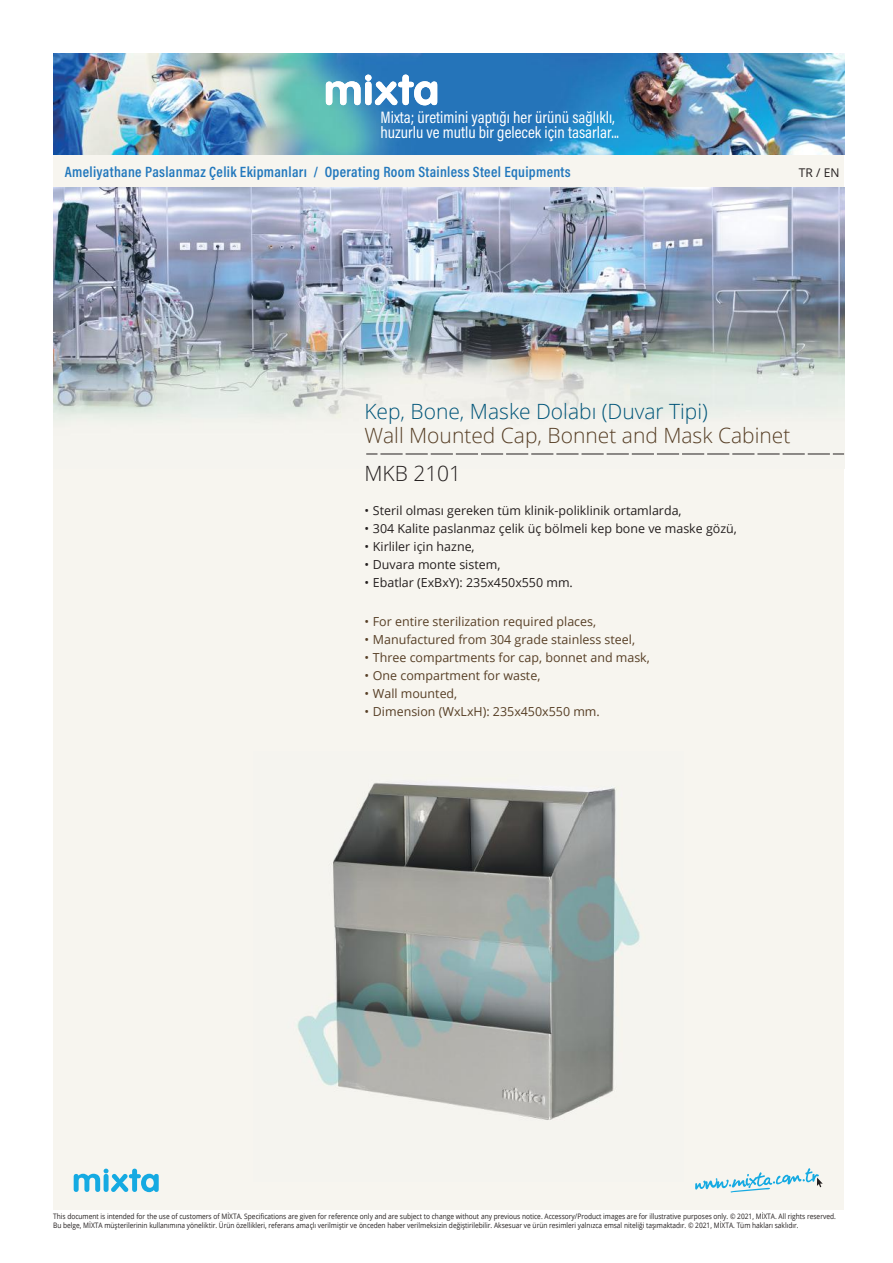
<style>
.page{position:relative;width:893px;height:1263px;background:#fff}
.page>*{position:absolute;margin:0;border:0;box-sizing:border-box;transform-origin:0 0}
.t1{font:300 21px "Open Sans";color:#573f26}
.t2{font:300 21px "Open Sans";color:#005579}
.t3{font:300 21px "Open Sans";color:#241f1f}
.t4{font:16.65px/15px "Acumin Pro Cond";color:#fff}
.t5{font:600 15px "Acumin Pro Cond";letter-spacing:.02em;color:#2278bd}
.t6{font:12.45px "Open Sans";color:#573f26}
.t7{font:12.45px "Open Sans";color:#241f1f}
.t8{font:12px "Open Sans";color:#241f1f}
.t9{font:7.5px/9px "Open Sans";color:#241f1f;scale:.88 1}
</style>
<div class="page">
<div style="left:53px;top:53px;width:791px;height:1157px;background:#f7f5ef"></div>
<img style="left:53px;top:188px;width:791px;height:266px">
<img style="left:53px;top:53px;width:791px;height:102px">
<svg style="left:326px;top:75px;width:111px;height:30px"></svg>
<svg style="left:366px;top:454px;width:478px;height:1px"></svg>
<svg style="left:695px;top:1168px;width:128px;height:24px"></svg>
<svg style="left:74px;top:1168px;width:85px;height:24px"></svg>
<img style="left:296px;top:782px;width:344px;height:338px">
<h2 class="t4" style="left:381px;top:110px;width:240px">Mixta; üretimini yaptığı her ürünü sağlıklı, huzurlu ve mutlu bir gelecek için tasarlar...</h2>
<h3 class="t5" style="left:65px;top:162px;width:507px">Ameliyathane Paslanmaz Çelik Ekipmanları / Operating Room Stainless Steel Equipments</h3>
<h3 class="t8" style="left:799px;top:164px;width:42px">TR / EN</h3>
<h1 class="t2" style="left:364px;top:397px;width:345px">Kep, Bone, Maske Dolabı (Duvar Tipi)</h1>
<h1 class="t1" style="left:364px;top:421px;width:427px">Wall Mounted Cap, Bonnet and Mask Cabinet</h1>
<h1 class="t3" style="left:364px;top:459px;width:98px">MKB 2101</h1>
<h3 class="t7" style="left:364px;top:501px;width:319px">• Steril olması gereken tüm klinik-poliklinik ortamlarda,</h3>
<h3 class="t7" style="left:364px;top:519px;width:374px">• 304 Kalite paslanmaz çelik üç bölmeli kep bone ve maske gözü,</h3>
<h3 class="t7" style="left:364px;top:537px;width:112px">• Kirliler için hazne,</h3>
<h3 class="t7" style="left:364px;top:555px;width:138px">• Duvara monte sistem,</h3>
<h3 class="t7" style="left:364px;top:573px;width:210px">• Ebatlar (ExBxY): 235x450x550 mm.</h3>
<h3 class="t6" style="left:364px;top:612px;width:233px">• For entire sterilization required places,</h3>
<h3 class="t6" style="left:364px;top:630px;width:272px">• Manufactured from 304 grade stainless steel,</h3>
<h3 class="t6" style="left:364px;top:648px;width:287px">• Three compartments for cap, bonnet and mask,</h3>
<h3 class="t6" style="left:364px;top:666px;width:177px">• One compartment for waste,</h3>
<h3 class="t6" style="left:364px;top:684px;width:94px">• Wall mounted,</h3>
<h3 class="t6" style="left:364px;top:702px;width:237px">• Dimension (WxLxH): 235x450x550 mm.</h3>
<p class="t9" style="left:53px;top:1211px;width:891px">This document is intended for the use of customers of MİXTA. Specifications are given for reference only and are subject to change without any previous notice. Accessory/Product images are for illustrative purposes only. © 2021, MİXTA. All rights reserved.<br>Bu belge, MİXTA müşterilerinin kullanımına yöneliktir. Ürün özellikleri, referans amaçlı verilmiştir ve önceden haber verilmeksizin değiştirilebilir. Aksesuar ve ürün resimleri yalnızca emsal niteliği taşımaktadır. © 2021, MİXTA. Tüm hakları saklıdır.</p>
</div>
